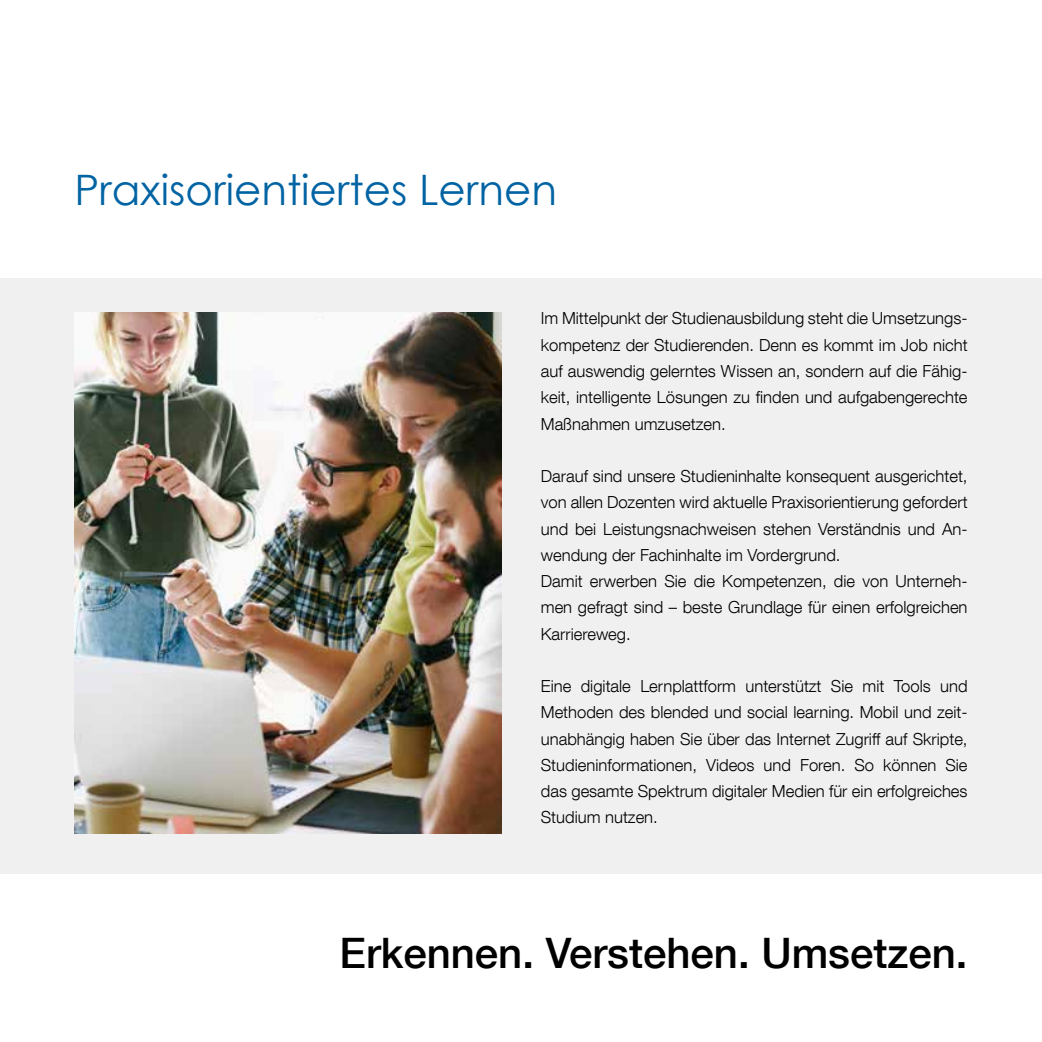
<style>
.page{position:relative;width:1042px;height:1042px;background:#fff}
.page>*{position:absolute;margin:0;border:0;box-sizing:border-box;transform-origin:0 0}
.t1{font:500 42px "Helvetica Neue LT Com";color:#000}
.t2{font:42px "Century Gothic";color:#0063a3}
.t3{font:300 16.62px/26.2px "Helvetica Neue LT Com";color:#000;text-align:justify}
</style>
<div class="page">
<div style="left:0;top:278px;width:1042px;height:595px;background:#f0f0f0"></div>
<img style="left:74px;top:313px;width:427px;height:520px">
<h1 class="t2" style="left:74px;top:161px;width:484px">Praxisorientiertes Lernen</h1>
<p class="t3" style="left:541px;top:305px;width:428px">Im Mittelpunkt der Studienausbildung steht die Umsetzungs&shy;kompetenz der Studierenden. Denn es kommt im Job nicht auf auswendig gelerntes Wissen an, sondern auf die Fähig&shy;keit, intelligente Lösungen zu finden und aufgabengerechte Maßnahmen umzusetzen.</p>
<p class="t3" style="left:541px;top:463px;width:428px;text-align:left">Darauf sind unsere Studieninhalte konsequent ausgerichtet, von allen Dozenten wird aktuelle Praxisorientierung gefordert und bei Leistungsnachweisen stehen Verständnis und An&shy;wendung der Fachinhalte im Vordergrund.<br>Damit erwerben Sie die Kompetenzen, die von Unterneh&shy;men gefragt sind – beste Grundlage für einen erfolgreichen Karriereweg.</p>
<p class="t3" style="left:541px;top:673px;width:428px">Eine digitale Lernplattform unterstützt Sie mit Tools und Methoden des blended und social learning. Mobil und zeit&shy;unabhängig haben Sie über das Internet Zugriff auf Skripte, Studieninformationen, Videos und Foren. So können Sie das gesamte Spektrum digitaler Medien für ein erfolgreiches Studium nutzen.</p>
<h1 class="t1" style="left:339px;top:927px;width:629px">Erkennen. Verstehen. Umsetzen.</h1>
</div>
